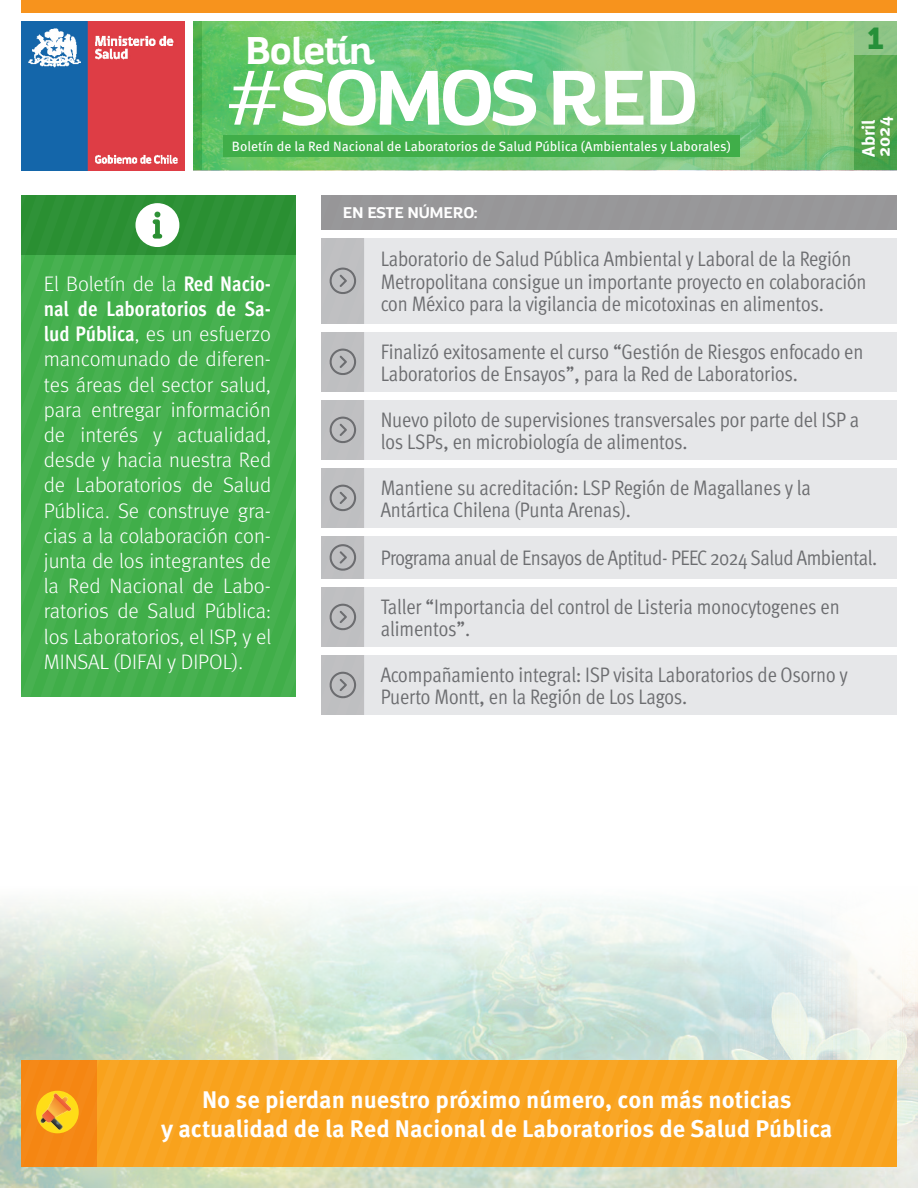
<style>
.page{position:relative;width:918px;height:1188px;background:#fff}
.page>*{position:absolute;margin:0;border:0;box-sizing:border-box;transform-origin:0 0}
.t1{font:700 75px "Altair";letter-spacing:-.04em;color:#fff}
.t2{font:700 37.5px "Altair";color:#fff}
.t3{font:30px "Museo Sans 900";color:#269039}
.t4{font:700 24px/28.8px "Meta Pro";color:#fff;text-align:center}
.t5{font:21px/22.5px "Meta Pro Cond Norm";letter-spacing:-.005em;color:#6c6d70}
.t6{font:300 21px/25.2px "Meta Pro";color:#fff;text-align:justify}
.t7{font:700 18px/15px "Meta Pro";color:#fff}
.t8{font:700 15px "Altair";color:#fff}
.t9{font:13.5px "Meta Pro";color:#fff}
.s1{font-weight:300}
.s2{font-weight:700;font-stretch:condensed}
</style>
<div class="page">
<img style="left:202px;top:21px;width:652px;height:149px">
<div style="left:21px;top:0;width:876px;height:13px;background:#f7931d"></div>
<svg style="left:193px;top:21px;width:9px;height:149px"></svg>
<svg style="left:854px;top:55px;width:43px;height:115px;background:#56a74e"></svg>
<img style="left:0;top:901px;width:918px;height:287px">
<div style="left:322px;top:238px;width:575px;height:86px;background:#e6e7e9"></div>
<img style="left:21px;top:21px;width:164px;height:149px">
<div style="left:223px;top:136px;width:516px;height:21px;background:#40ae49"></div>
<div style="left:21px;top:255px;width:20px;height:442px;background:#42ae4b"></div>
<div style="left:41px;top:255px;width:19px;height:442px;background:#42ae4b"></div>
<div style="left:60px;top:255px;width:20px;height:442px;background:#42ae4b"></div>
<div style="left:80px;top:255px;width:20px;height:442px;background:#42ae4b"></div>
<div style="left:100px;top:255px;width:19px;height:442px;background:#42ae4b"></div>
<div style="left:119px;top:255px;width:20px;height:442px;background:#42ae4b"></div>
<div style="left:139px;top:255px;width:20px;height:442px;background:#42ae4b"></div>
<div style="left:159px;top:255px;width:20px;height:442px;background:#42ae4b"></div>
<div style="left:179px;top:255px;width:20px;height:442px;background:#42ae4b"></div>
<div style="left:199px;top:255px;width:20px;height:442px;background:#42ae4b"></div>
<div style="left:219px;top:255px;width:77px;height:442px;background:#42ae4b"></div>
<div style="left:322px;top:196px;width:575px;height:34px;background:#979698"></div>
<svg style="left:322px;top:238px;width:42px;height:86px;background:#babbbd"></svg>
<div style="left:21px;top:196px;width:275px;height:59px;background:#269039"></div>
<svg style="left:135px;top:203px;width:44px;height:44px"></svg>
<div style="left:97px;top:1060px;width:800px;height:107px;background:#f9a31e"></div>
<div style="left:21px;top:1060px;width:76px;height:107px;background:#f58713"></div>
<img style="left:36px;top:1090px;width:43px;height:44px">
<div style="left:322px;top:536px;width:575px;height:43px;background:#e6e7e9"></div>
<svg style="left:322px;top:536px;width:42px;height:43px;background:#b6b6b8"></svg>
<div style="left:854px;top:21px;width:43px;height:34px;background:#90c586"></div>
<div style="left:322px;top:332px;width:575px;height:60px;background:#e6e7e9"></div>
<svg style="left:322px;top:332px;width:42px;height:60px;background:#b8b9bb"></svg>
<div style="left:322px;top:400px;width:575px;height:60px;background:#e6e7e9"></div>
<svg style="left:322px;top:400px;width:42px;height:60px;background:#b8b9bb"></svg>
<div style="left:322px;top:468px;width:575px;height:60px;background:#e6e7e9"></div>
<svg style="left:322px;top:468px;width:42px;height:60px;background:#b8b9bb"></svg>
<div style="left:322px;top:587px;width:575px;height:60px;background:#e6e7e9"></div>
<svg style="left:322px;top:587px;width:42px;height:60px;background:#b8b9bb"></svg>
<div style="left:322px;top:655px;width:575px;height:60px;background:#e6e7e9"></div>
<svg style="left:322px;top:655px;width:42px;height:60px;background:#b8b9bb"></svg>
<h2 class="t2" style="left:245px;top:26px;width:130px">Boletín</h2>
<h1 class="t1" style="left:223px;top:50px;width:476px"><span class="s1">#</span>SOMOS RED</h1>
<p class="t9" style="left:232px;top:136px;width:500px">Boletín de la Red Nacional de Laboratorios de Salud Pública (Ambientales y Laborales)</p>
<h3 class="t3" style="left:867px;top:22px;width:18px">1</h3>
<p class="t7" style="left:860px;top:157px;width:42px;rotate:-90deg">Abril<br>2024</p>
<p class="t6" style="left:44px;top:270px;width:229px">El Boletín de la <span class="s2">Red Nacio&shy;nal de Laboratorios de Sa&shy;lud Pública</span>, es un esfuerzo mancomunado de diferen&shy;tes áreas del sector salud, para entregar información de interés y actualidad, desde y hacia nuestra Red de Laboratorios de Salud Pública. Se construye gra&shy;cias a la colaboración con&shy;junta de los integrantes de la Red Nacional de Labo&shy;ratorios de Salud Pública: los Laboratorios, el ISP, y el MINSAL (DIFAI y DIPOL).</p>
<p class="t8" style="left:343px;top:203px;width:137px">EN ESTE NÚMERO:</p>
<p class="t5" style="left:381px;top:246px;width:487px">Laboratorio de Salud Pública Ambiental y Laboral de la Región<br>Metropolitana consigue un importante proyecto en colaboración con México para la vigilancia de micotoxinas en alimentos.</p>
<p class="t5" style="left:381px;top:339px;width:484px">Finalizó exitosamente el curso “Gestión de Riesgos enfocado en<br>Laboratorios de Ensayos”, para la Red de Laboratorios.</p>
<p class="t5" style="left:381px;top:407px;width:480px">Nuevo piloto de supervisiones transversales por parte del ISP a los LSPs, en microbiología de alimentos.</p>
<p class="t5" style="left:381px;top:475px;width:432px">Mantiene su acreditación: LSP Región de Magallanes y la<br>Antártica Chilena (Punta Arenas).</p>
<p class="t5" style="left:381px;top:545px;width:498px">Programa anual de Ensayos de Aptitud- PEEC 2024 Salud Ambiental.</p>
<p class="t5" style="left:381px;top:594px;width:461px">Taller “Importancia del control de Listeria monocytogenes en alimentos”.</p>
<p class="t5" style="left:381px;top:662px;width:468px">Acompañamiento integral: ISP visita Laboratorios de Osorno y<br>Puerto Montt, en la Región de Los Lagos.</p>
<p class="t4" style="left:161px;top:1084px;width:673px">No se pierdan nuestro próximo número, con más noticias<br>y actualidad de la Red Nacional de Laboratorios de Salud Pública</p>
</div>
